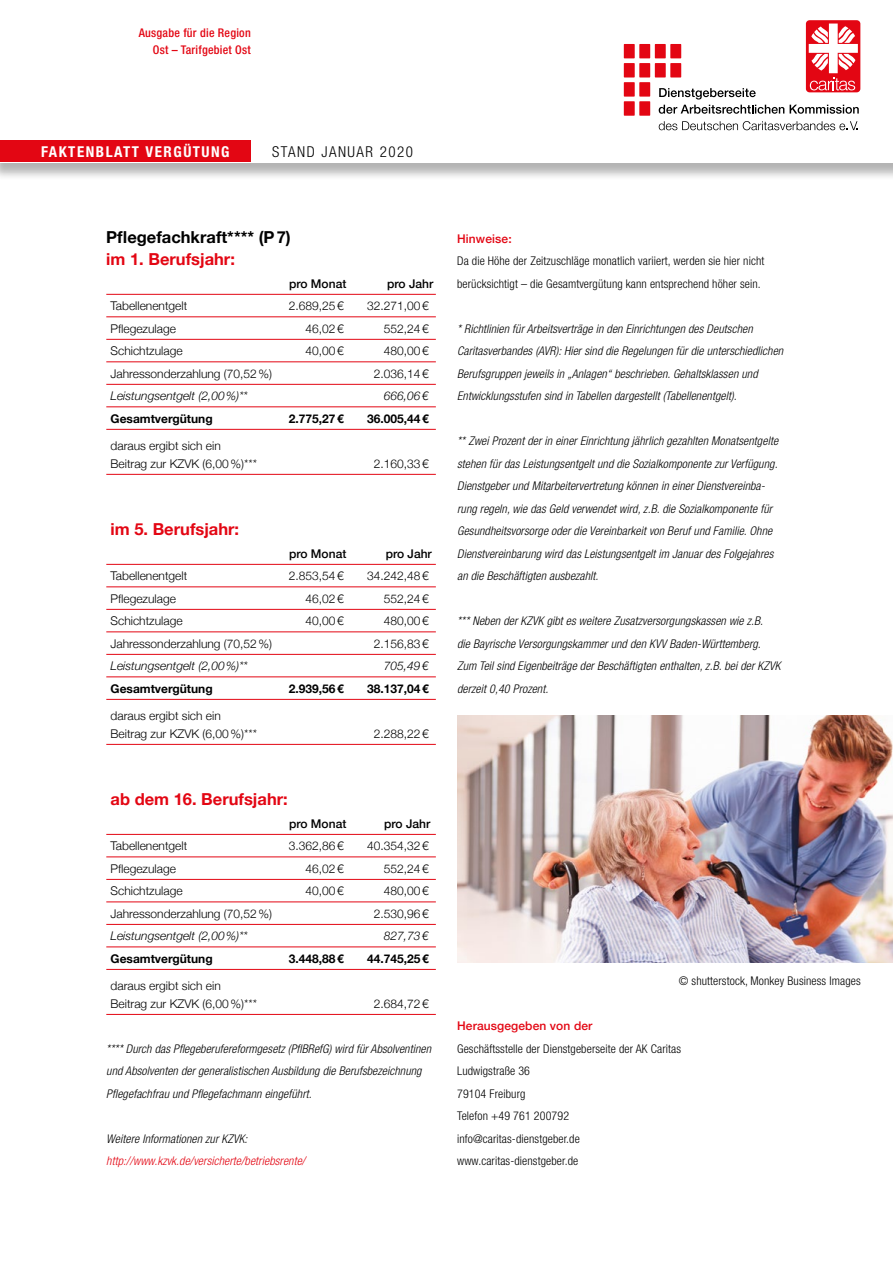
<style>
.page{position:relative;width:893px;height:1263px;background:#fff}
.page>*{position:absolute;margin:0;border:0;box-sizing:border-box;transform-origin:0 0}
.t1{font:700 16.5px "Helvetica Neue";color:#e30613}
.t2{font:700 16.5px "Helvetica Neue";color:#000}
.t3{font:700 condensed 15px "Helvetica Neue";letter-spacing:.1em;color:#fff}
.t4{font:300 condensed 15px "Helvetica Neue";letter-spacing:.1em;color:#000}
.t5{font:italic 300 condensed 12px/22.5px "Helvetica Neue";letter-spacing:.01em;color:#000}
.t6{font:300 12px/18px "Helvetica Neue";color:#000}
.t7{font:300 condensed 12px/22.5px "Helvetica Neue";letter-spacing:.01em;color:#000}
.t8{font:700 12px "Helvetica Neue";color:#000}
.t9{font:italic 300 12px "Helvetica Neue";color:#000}
.t10{font:500 12px "Helvetica Neue";color:#000}
.t11{font:italic 300 condensed 12px "Helvetica Neue";letter-spacing:.01em;color:#e30613}
.t12{font:500 condensed 12px/16.5px "Helvetica Neue";letter-spacing:.02em;color:#e30613;text-align:right}
.t13{font:500 12px "Helvetica Neue";letter-spacing:.01em;color:#e30613}
.s1{font-style:italic}
</style>
<div class="page">
<hr style="left:106px;top:294px;width:330px;height:1px;background:#e30613">
<hr style="left:106px;top:316px;width:330px;height:1px;background:#e30613">
<hr style="left:106px;top:339px;width:330px;height:1px;background:#e30613">
<hr style="left:106px;top:361px;width:330px;height:1px;background:#e30613">
<hr style="left:106px;top:384px;width:330px;height:1px;background:#e30613">
<hr style="left:106px;top:406px;width:330px;height:1px;background:#e30613">
<hr style="left:106px;top:429px;width:330px;height:1px;background:#e30613">
<hr style="left:106px;top:474px;width:330px;height:1px;background:#e30613">
<hr style="left:106px;top:564px;width:330px;height:1px;background:#e30613">
<hr style="left:106px;top:586px;width:330px;height:1px;background:#e30613">
<hr style="left:106px;top:609px;width:330px;height:1px;background:#e30613">
<hr style="left:106px;top:631px;width:330px;height:1px;background:#e30613">
<hr style="left:106px;top:654px;width:330px;height:1px;background:#e30613">
<hr style="left:106px;top:676px;width:330px;height:1px;background:#e30613">
<hr style="left:106px;top:699px;width:330px;height:1px;background:#e30613">
<hr style="left:106px;top:744px;width:330px;height:1px;background:#e30613">
<hr style="left:106px;top:834px;width:330px;height:1px;background:#e30613">
<hr style="left:106px;top:856px;width:330px;height:1px;background:#e30613">
<hr style="left:106px;top:879px;width:330px;height:1px;background:#e30613">
<hr style="left:106px;top:901px;width:330px;height:1px;background:#e30613">
<hr style="left:106px;top:924px;width:330px;height:1px;background:#e30613">
<hr style="left:106px;top:946px;width:330px;height:1px;background:#e30613">
<hr style="left:106px;top:969px;width:330px;height:1px;background:#e30613">
<hr style="left:106px;top:1014px;width:330px;height:1px;background:#e30613">
<img style="left:457px;top:715px;width:436px;height:248px">
<div style="left:0;top:0;width:893px;height:181px;background:#000;opacity:.3"></div>
<div style="left:0;top:0;width:893px;height:162px;background:#fff"></div>
<div style="left:0;top:141px;width:251px;height:21px;background:#e30613"></div>
<div style="left:806px;top:20px;width:54px;height:72px;background:#e30613;border-radius:4px"></div>
<svg style="left:809px;top:24px;width:49px;height:66px"></svg>
<div style="left:655px;top:44px;width:11px;height:14px;background:#e30613"></div>
<div style="left:670px;top:44px;width:11px;height:14px;background:#e30613"></div>
<div style="left:624px;top:44px;width:11px;height:14px;background:#e30613"></div>
<div style="left:639px;top:44px;width:11px;height:14px;background:#e30613"></div>
<div style="left:655px;top:63px;width:11px;height:14px;background:#e30613"></div>
<div style="left:670px;top:63px;width:11px;height:14px;background:#e30613"></div>
<div style="left:624px;top:63px;width:11px;height:14px;background:#e30613"></div>
<div style="left:639px;top:63px;width:11px;height:14px;background:#e30613"></div>
<div style="left:624px;top:82px;width:11px;height:15px;background:#e30613"></div>
<div style="left:639px;top:82px;width:11px;height:15px;background:#e30613"></div>
<div style="left:624px;top:101px;width:11px;height:15px;background:#e30613"></div>
<div style="left:639px;top:101px;width:11px;height:15px;background:#e30613"></div>
<svg style="left:659px;top:88px;width:125px;height:26px"></svg>
<svg style="left:790px;top:105px;width:69px;height:9px"></svg>
<svg style="left:659px;top:121px;width:199px;height:9px"></svg>
<p class="t12" style="left:139px;top:25px;width:114px">Ausgabe für die Region<br>Ost – Tarifgebiet Ost</p>
<p class="t3" style="left:41px;top:142px;width:190px">FAKTENBLATT VERGÜTUNG</p>
<p class="t4" style="left:272px;top:143px;width:142px">STAND JANUAR 2020</p>
<h1 class="t2" style="left:106px;top:224px;width:186px">Pflegefachkraft**** (P7)</h1>
<h1 class="t1" style="left:106px;top:246px;width:130px">im 1. Berufsjahr:</h1>
<p class="t10" style="left:289px;top:274px;width:59px">pro Monat</p>
<p class="t10" style="left:387px;top:274px;width:48px">pro Jahr</p>
<p class="t6" style="left:111px;top:296px;width:78px">Tabellenentgelt</p>
<p class="t6" style="left:289px;top:296px;width:56px">2.689,25€</p>
<p class="t6" style="left:367px;top:296px;width:63px">32.271,00€</p>
<p class="t6" style="left:111px;top:318px;width:67px">Pflegezulage</p>
<p class="t6" style="left:306px;top:318px;width:40px">46,02€</p>
<p class="t6" style="left:384px;top:318px;width:46px">552,24€</p>
<p class="t6" style="left:111px;top:341px;width:74px">Schichtzulage</p>
<p class="t6" style="left:306px;top:341px;width:40px">40,00€</p>
<p class="t6" style="left:384px;top:341px;width:46px">480,00€</p>
<p class="t6" style="left:111px;top:363px;width:163px">Jahressonderzahlung (70,52%)</p>
<p class="t6" style="left:374px;top:363px;width:56px">2.036,14€</p>
<p class="t9" style="left:111px;top:386px;width:139px">Leistungsentgelt (2,00%)**</p>
<p class="t9" style="left:384px;top:386px;width:46px">666,06€</p>
<p class="t8" style="left:111px;top:409px;width:104px">Gesamtvergütung</p>
<p class="t8" style="left:289px;top:409px;width:56px">2.775,27€</p>
<p class="t8" style="left:367px;top:409px;width:63px">36.005,44€</p>
<p class="t6" style="left:111px;top:435px;width:148px">daraus ergibt sich ein<br>Beitrag zur KZVK (6,00%)<span class="s1">***</span></p>
<p class="t6" style="left:374px;top:453px;width:56px">2.160,33€</p>
<h1 class="t1" style="left:111px;top:516px;width:130px">im 5. Berufsjahr:</h1>
<p class="t10" style="left:289px;top:544px;width:59px">pro Monat</p>
<p class="t10" style="left:386px;top:544px;width:48px">pro Jahr</p>
<p class="t6" style="left:111px;top:566px;width:78px">Tabellenentgelt</p>
<p class="t6" style="left:289px;top:566px;width:56px">2.853,54€</p>
<p class="t6" style="left:367px;top:566px;width:63px">34.242,48€</p>
<p class="t6" style="left:111px;top:588px;width:67px">Pflegezulage</p>
<p class="t6" style="left:306px;top:588px;width:40px">46,02€</p>
<p class="t6" style="left:384px;top:588px;width:46px">552,24€</p>
<p class="t6" style="left:111px;top:611px;width:74px">Schichtzulage</p>
<p class="t6" style="left:306px;top:611px;width:40px">40,00€</p>
<p class="t6" style="left:384px;top:611px;width:46px">480,00€</p>
<p class="t6" style="left:111px;top:633px;width:163px">Jahressonderzahlung (70,52%)</p>
<p class="t6" style="left:374px;top:633px;width:56px">2.156,83€</p>
<p class="t9" style="left:111px;top:656px;width:139px">Leistungsentgelt (2,00%)**</p>
<p class="t9" style="left:384px;top:656px;width:46px">705,49€</p>
<p class="t8" style="left:111px;top:679px;width:104px">Gesamtvergütung</p>
<p class="t8" style="left:289px;top:679px;width:56px">2.939,56€</p>
<p class="t8" style="left:367px;top:679px;width:63px">38.137,04€</p>
<p class="t6" style="left:111px;top:705px;width:148px">daraus ergibt sich ein<br>Beitrag zur KZVK (6,00%)<span class="s1">***</span></p>
<p class="t6" style="left:374px;top:723px;width:56px">2.288,22€</p>
<h1 class="t1" style="left:111px;top:786px;width:179px">ab dem 16. Berufsjahr:</h1>
<p class="t10" style="left:289px;top:814px;width:59px">pro Monat</p>
<p class="t10" style="left:384px;top:814px;width:48px">pro Jahr</p>
<p class="t6" style="left:111px;top:836px;width:78px">Tabellenentgelt</p>
<p class="t6" style="left:289px;top:836px;width:56px">3.362,86€</p>
<p class="t6" style="left:367px;top:836px;width:63px">40.354,32€</p>
<p class="t6" style="left:111px;top:858px;width:67px">Pflegezulage</p>
<p class="t6" style="left:306px;top:858px;width:40px">46,02€</p>
<p class="t6" style="left:384px;top:858px;width:46px">552,24€</p>
<p class="t6" style="left:111px;top:881px;width:74px">Schichtzulage</p>
<p class="t6" style="left:306px;top:881px;width:40px">40,00€</p>
<p class="t6" style="left:384px;top:881px;width:46px">480,00€</p>
<p class="t6" style="left:111px;top:903px;width:163px">Jahressonderzahlung (70,52%)</p>
<p class="t6" style="left:374px;top:903px;width:56px">2.530,96€</p>
<p class="t9" style="left:111px;top:926px;width:139px">Leistungsentgelt (2,00%)**</p>
<p class="t9" style="left:384px;top:926px;width:46px">827,73€</p>
<p class="t8" style="left:111px;top:949px;width:104px">Gesamtvergütung</p>
<p class="t8" style="left:289px;top:949px;width:56px">3.448,88€</p>
<p class="t8" style="left:367px;top:949px;width:63px">44.745,25€</p>
<p class="t6" style="left:111px;top:975px;width:148px">daraus ergibt sich ein<br>Beitrag zur KZVK (6,00%)<span class="s1">***</span></p>
<p class="t6" style="left:374px;top:993px;width:56px">2.684,72€</p>
<p class="t5" style="left:106px;top:1037px;width:326px">**** Durch das Pflegeberufereformgesetz (PflBRefG) wird für Absolventinen und Absolventen der generalistischen Ausbildung die Berufsbezeichnung<br>Pflegefachfrau und Pflegefachmann eingeführt.</p>
<p class="t5" style="left:106px;top:1127px;width:143px">Weitere Informationen zur KZVK:</p>
<p class="t11" style="left:106px;top:1154px;width:200px">http://www.kzvk.de/versicherte/betriebsrente/</p>
<p class="t13" style="left:457px;top:229px;width:56px">Hinweise:</p>
<p class="t7" style="left:457px;top:249px;width:309px">Da die Höhe der Zeitzuschläge monatlich variiert, werden sie hier nicht berücksichtigt – die Gesamtvergütung kann entsprechend höher sein.</p>
<p class="t5" style="left:457px;top:317px;width:328px">* Richtlinien für Arbeitsverträge in den Einrichtungen des Deutschen Caritasverbandes (AVR): Hier sind die Regelungen für die unterschiedlichen Berufsgruppen jeweils in „Anlagen“ beschrieben. Gehaltsklassen und Entwicklungsstufen sind in Tabellen dargestellt (Tabellenentgelt).</p>
<p class="t5" style="left:457px;top:429px;width:322px">** Zwei Prozent der in einer Einrichtung jährlich gezahlten Monatsentgelte stehen für das Leistungsentgelt und die Sozialkomponente zur Verfügung.<br>Dienstgeber und Mitarbeitervertretung können in einer Dienstvereinba&shy;rung regeln, wie das Geld verwendet wird, z.B. die Sozialkomponente für Gesundheitsvorsorge oder die Vereinbarkeit von Beruf und Familie. Ohne Dienstvereinbarung wird das Leistungsentgelt im Januar des Folgejahres an die Beschäftigten ausbezahlt.</p>
<p class="t5" style="left:457px;top:609px;width:325px">*** Neben der KZVK gibt es weitere Zusatzversorgungskassen wie z.B.<br>die Bayrische Versorgungskammer und den KVV Baden-Württemberg.<br>Zum Teil sind Eigenbeiträge der Beschäftigten enthalten, z.B. bei der KZVK derzeit 0,40 Prozent.</p>
<p class="t7" style="left:679px;top:969px;width:183px">© shutterstock, Monkey Business Images</p>
<p class="t13" style="left:457px;top:1016px;width:137px">Herausgegeben von der</p>
<p class="t7" style="left:457px;top:1037px;width:225px">Geschäftsstelle der Dienstgeberseite der AK Caritas<br>Ludwigstraße 36<br>79104 Freiburg<br>Telefon +49 761 200792 info@caritas-dienstgeber.de www.caritas-dienstgeber.de</p>
</div>
